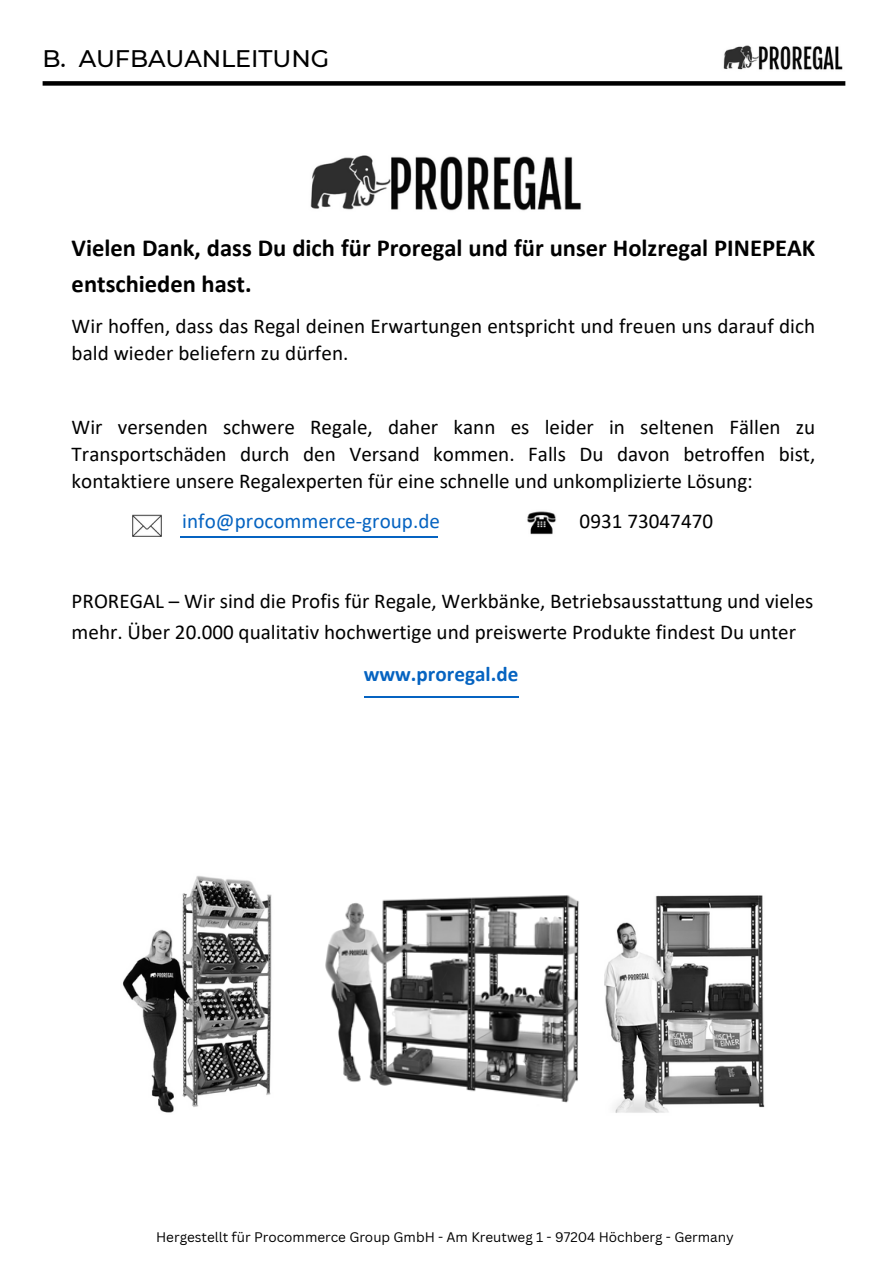
<style>
.page{position:relative;width:894px;height:1264px;background:#fff}
.page>*{position:absolute;margin:0;border:0;box-sizing:border-box;transform-origin:0 0}
.t1{font:700 24.6px/36.6px "Calibri";color:#000}
.t2{font:500 24px "Montserrat";letter-spacing:-.005em;color:#000}
.t3{font:21.15px/26.8px "Calibri";color:#000}
.t4{font:21.15px "Calibri";color:#0563c1}
.t5{font:700 21.15px "Calibri";color:#0563c1}
.t6{font:13.5px "Canva Sans";color:#000}
</style>
<div class="page">
<img style="left:310px;top:155px;width:271px;height:56px">
<hr style="left:180px;top:536px;width:257px;height:1px;background:#0563c1">
<hr style="left:363px;top:695px;width:155px;height:2px;background:#0563c1">
<img style="left:132px;top:514px;width:30px;height:23px">
<img style="left:527px;top:511px;width:29px;height:24px">
<img style="left:723px;top:45px;width:120px;height:25px">
<div style="left:43px;top:81px;width:802px;height:5px;background:#000"></div>
<img style="left:122px;top:876px;width:150px;height:237px">
<img style="left:325px;top:895px;width:254px;height:208px">
<img style="left:604px;top:895px;width:161px;height:218px">
<h4 class="t2" style="left:43px;top:44px;width:288px">B. AUFBAUANLEITUNG</h4>
<h2 class="t1" style="left:72px;top:231px;width:745px">Vielen Dank, dass Du dich für Proregal und für unser Holzregal PINEPEAK entschieden hast.</h2>
<h4 class="t3" style="left:72px;top:314px;width:744px">Wir hoffen, dass das Regal deinen Erwartungen entspricht und freuen uns darauf dich bald wieder beliefern zu dürfen.</h4>
<p class="t3" style="left:72px;top:415px;width:745px;text-align:justify">Wir versenden schwere Regale, daher kann es leider in seltenen Fällen zu Transportschäden durch den Versand kommen. Falls Du davon betroffen bist, kontaktiere unsere Regalexperten für eine schnelle und unkomplizierte Lösung:</p>
<p class="t4" style="left:182px;top:512px;width:259px">info@procommerce-group.de</p>
<p class="t3" style="left:579px;top:509px;width:135px">0931 73047470</p>
<p class="t3" style="left:72px;top:588px;width:743px;line-height:30.5px">PROREGAL – Wir sind die Profis für Regale, Werkbänke, Betriebsausstattung und vieles mehr. Über 20.000 qualitativ hochwertige und preiswerte Produkte findest Du unter</p>
<p class="t5" style="left:363px;top:664px;width:156px">www.proregal.de</p>
<h1 class="t6" style="left:156px;top:1227px;width:579px">Hergestellt für Procommerce Group GmbH - Am Kreutweg 1 - 97204 Höchberg - Germany</h1>
</div>
